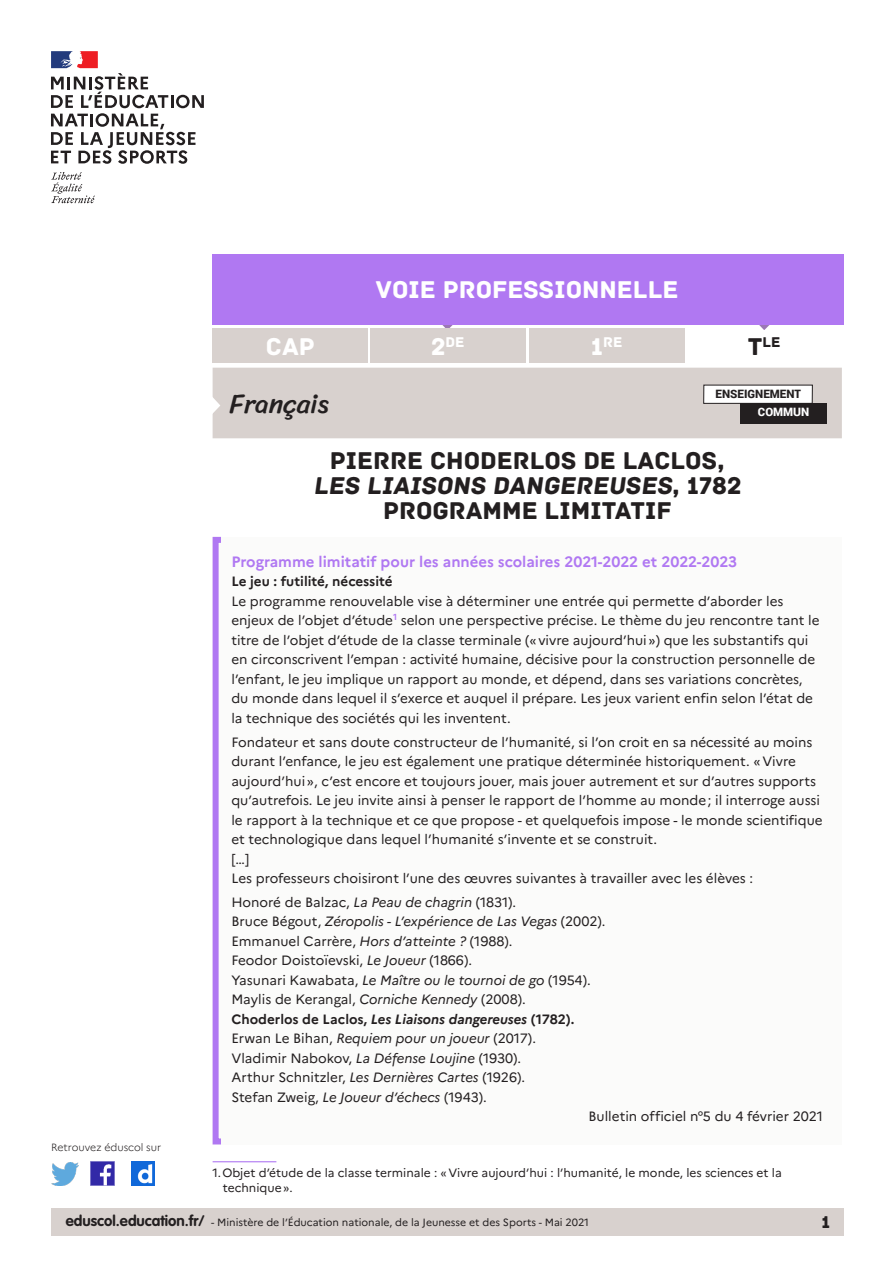
<style>
.page{position:relative;width:893px;height:1263px;background:#fff}
.page>*{position:absolute;margin:0;border:0;box-sizing:border-box;transform-origin:0 0}
.t1{font:27px "Sriracha";color:#231f20}
._01_titre_doc{font:25.5px/25.2px "Archive";color:#231f20;text-align:center}
.t2{font:25.5px "Archive";color:#fff}
.t3{font:18px "Archive";color:#231f20}
._08_Titre_encadré{font:700 15px "Marianne";color:#b078f2}
.t4{font:14.85px "Archive";color:#fff}
.t5{font:14.85px "Archive";color:#231f20}
._08_txt_encadré{font:13.5px/19.5px "Marianne";color:#231f20}
._08_txt_encadré-2{font:700 13.5px "Marianne";color:#231f20}
._08_txt_encadré-3{font:italic 13.5px "Marianne";color:#231f20}
._11_note_bas_de_page{font:12px/15px "Marianne";color:#231f20}
.t6{font:900 11.55px "Roboto";color:#231f20}
.t7{font:900 11.55px "Roboto";color:#fff}
.t8{font:10.5px "Marianne";color:#231f20}
.t9{font:300 10.5px "Marianne";color:#231f20}
.s1{font-size:25.5px}
.s2{font-style:italic}
.s3{font-style:normal}
.s4{font-family:"VAG Rounded Std";font-weight:700;font-size:15px}
</style>
<div class="page">
<div style="left:51px;top:1209px;width:792px;height:27px;background:#d8d1ce"></div>
<img style="left:91px;top:1162px;width:23px;height:23px">
<img style="left:51px;top:1163px;width:28px;height:22px">
<img style="left:132px;top:1162px;width:22px;height:23px">
<svg style="left:442px;top:325px;width:11px;height:3px"></svg>
<svg style="left:759px;top:325px;width:11px;height:5px"></svg>
<div style="left:213px;top:254px;width:630px;height:71px;background:#b078f2"></div>
<div style="left:212px;top:368px;width:630px;height:70px;background:#d8d1ce"></div>
<div style="left:740px;top:403px;width:87px;height:20px;background:#231f20"></div>
<svg style="left:51px;top:172px;width:44px;height:31px"></svg>
<svg style="left:51px;top:51px;width:153px;height:113px"></svg>
<div style="left:370px;top:328px;width:156px;height:34px;background:#d8d1ce"></div>
<div style="left:529px;top:328px;width:155px;height:34px;background:#d8d1ce"></div>
<div style="left:213px;top:328px;width:155px;height:34px;background:#d8d1ce"></div>
<hr style="left:213px;top:1161px;width:63px;height:1px;background:#b078f2">
<div style="left:213px;top:537px;width:629px;height:607px;background:#fbfbfa"></div>
<div style="left:213px;top:537px;width:629px;height:607px;border:6px solid #b078f2"></div>
<h2 class="t2" style="left:266px;top:332px;width:50px">CAP</h2>
<h1 class="t1" style="left:229px;top:388px;width:101px">Français</h1>
<h2 class="t2" style="left:376px;top:275px;width:304px">VOIE PROFESSIONNELLE</h2>
<p class="t4" style="left:431px;top:333px;width:35px"><span class="s1">2</span>DE</p>
<p class="t4" style="left:591px;top:333px;width:33px"><span class="s1">1</span>RE</p>
<p class="t5" style="left:748px;top:333px;width:34px"><span class="s1">T</span>LE</p>
<p class="t6" style="left:716px;top:386px;width:87px">ENSEIGNEMENT</p>
<p class="t7" style="left:758px;top:403px;width:53px">COMMUN</p>
<p class="_01_titre_doc" style="left:313px;top:448px;width:429px">PIERRE CHODERLOS DE LACLOS,<br>LES LIAISONS DANGEREUSES, 17 8 2<br>PROGRAMME LIMITATIF</p>
<p class="t9" style="left:51px;top:1141px;width:112px">Retrouvez éduscol sur</p>
<p class="_08_Titre_encadré" style="left:231px;top:552px;width:507px">Programme limitatif pour les années scolaires 2021-2022 et 2022-2023</p>
<p class="_08_txt_encadré-2" style="left:231px;top:573px;width:163px">Le jeu : futilité, nécessité</p>
<p class="_08_txt_encadré" style="left:231px;top:591px;width:590px">Le programme renouvelable vise à déterminer une entrée qui permette d’aborder les enjeux de l’objet d’étude<sup>1</sup> selon une perspective précise. Le thème du jeu rencontre tant le titre de l’objet d’étude de la classe terminale («vivre aujourd’hui») que les substantifs qui en circonscrivent l’empan : activité humaine, décisive pour la construction personnelle de l’enfant, le jeu implique un rapport au monde, et dépend, dans ses variations concrètes, du monde dans lequel il s’exerce et auquel il prépare. Les jeux varient enfin selon l’état de la technique des sociétés qui les inventent.</p>
<p class="_08_txt_encadré" style="left:231px;top:732px;width:593px">Fondateur et sans doute constructeur de l’humanité, si l’on croit en sa nécessité au moins durant l’enfance, le jeu est également une pratique déterminée historiquement. «Vivre aujourd’hui», c’est encore et toujours jouer, mais jouer autrement et sur d’autres supports qu’autrefois. Le jeu invite ainsi à penser le rapport de l’homme au monde; il interroge aussi le rapport à la technique et ce que propose - et quelquefois impose - le monde scientifique et technologique dans lequel l’humanité s’invente et se construit.</p>
<p class="_08_txt_encadré" style="left:231px;top:849px;width:19px">[…]</p>
<p class="_08_txt_encadré" style="left:231px;top:868px;width:523px">Les professeurs choisiront l’une des œuvres suivantes à travailler avec les élèves :</p>
<p class="_08_txt_encadré" style="left:231px;top:892px;width:286px">Honoré de Balzac, <span class="s2">La Peau de chagrin</span> (1831).</p>
<p class="_08_txt_encadré-3" style="left:231px;top:913px;width:376px"><span class="s3">Bruce Bégout,</span> Zéropolis - L’expérience de Las Vegas <span class="s3">(2002).</span></p>
<p class="_08_txt_encadré" style="left:231px;top:931px;width:283px">Emmanuel Carrère, <span class="s2">Hors d’atteinte ?</span> (1988).</p>
<p class="_08_txt_encadré" style="left:231px;top:951px;width:242px">Feodor Doistoïevski, <span class="s2">Le Joueur</span> (1866).</p>
<p class="_08_txt_encadré" style="left:231px;top:970px;width:361px">Yasunari Kawabata, <span class="s2">Le Maître ou le tournoi de go</span> (1954).</p>
<p class="_08_txt_encadré" style="left:231px;top:990px;width:296px">Maylis de Kerangal, <span class="s2">Corniche Kennedy</span> (2008).</p>
<p class="_08_txt_encadré-2" style="left:231px;top:1011px;width:345px">Choderlos de Laclos, <span class="s2">Les Liaisons dangereuses</span> (1782).</p>
<p class="_08_txt_encadré" style="left:231px;top:1029px;width:306px">Erwan Le Bihan, <span class="s2">Requiem pour un joueur</span> (2017).</p>
<p class="_08_txt_encadré" style="left:231px;top:1048px;width:291px">Vladimir Nabokov, <span class="s2">La Défense Loujine</span> (1930).</p>
<p class="_08_txt_encadré" style="left:231px;top:1068px;width:295px">Arthur Schnitzler, <span class="s2">Les Dernières Cartes</span> (1926).</p>
<p class="_08_txt_encadré" style="left:231px;top:1087px;width:257px">Stefan Zweig, <span class="s2">Le Joueur d’échecs</span> (1943).</p>
<p class="_08_txt_encadré" style="left:589px;top:1107px;width:236px">Bulletin officiel n°5 du 4 février 2021</p>
<p class="_11_note_bas_de_page" style="left:223px;top:1165px;width:560px;text-indent:-10px">1. Objet d’étude de la classe terminale : «Vivre aujourd’hui : l’humanité, le monde, les sciences et la technique».</p>
<p class="t8" style="left:66px;top:1216px;width:525px"><span class="s4">eduscol.education.fr/</span> - Ministère de l’Éducation nationale, de la Jeunesse et des Sports - Mai 2021</p>
<h3 class="t3" style="left:821px;top:1211px;width:10px">1</h3>
</div>
